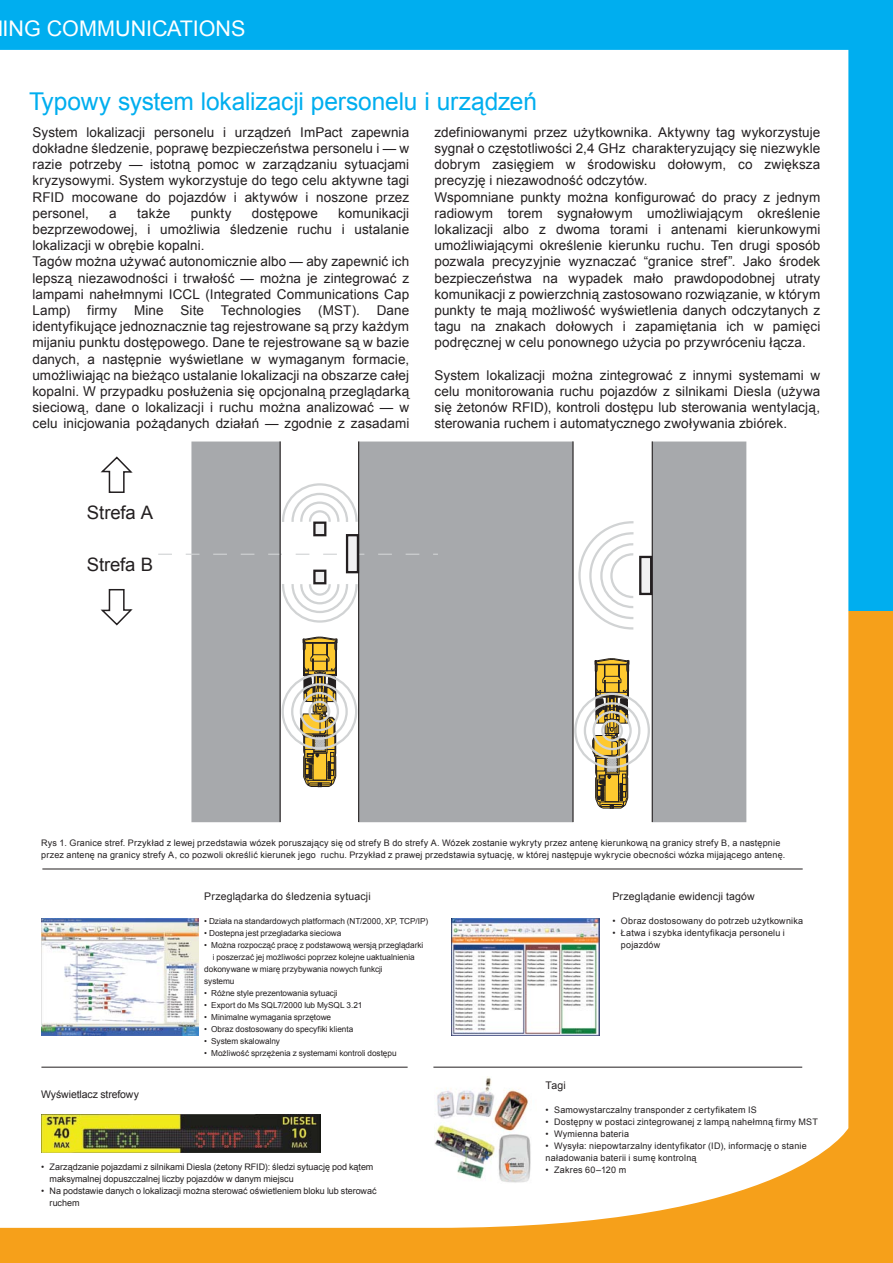
<style>
.page{position:relative;width:893px;height:1263px;background:#fff}
.page>*{position:absolute;margin:0;border:0;box-sizing:border-box;transform-origin:0 0}
.t1{font:24.45px "Arial";letter-spacing:-.005em;color:#00aeef}
.t2{font:21.45px "Arial";letter-spacing:-.005em;color:#fff}
.t3{font:18.45px "Arial";letter-spacing:-.005em;color:#231f20}
.t4{font:13.5px/16.2px "Arial";letter-spacing:.005em;color:#231f20;text-align:justify}
.t5{font:10.5px "Arial";letter-spacing:.015em;color:#231f20}
.t6{font:10.5px "Arial";letter-spacing:-.01em;color:#231f20}
.t7{font:9px/12px "Arial";letter-spacing:.02em;color:#231f20}
.t8{font:9px/12px "Arial";letter-spacing:-.005em;color:#231f20}
.t9{font:8.25px "Arial";letter-spacing:-.005em;color:#231f20}
</style>
<div class="page">
<div style="left:0;top:611px;width:893px;height:652px;background:#f6a01a"></div>
<div style="left:0;top:0;width:893px;height:611px;background:#00aeef"></div>
<div style="left:0;top:50px;width:848px;height:1178px;background:#fff"></div>
<img style="left:42px;top:918px;width:156px;height:117px">
<hr style="left:42px;top:869px;width:761px;height:1px;background:#231f20">
<hr style="left:433px;top:1067px;width:369px;height:1px;background:#231f20">
<hr style="left:41px;top:1067px;width:367px;height:1px;background:#231f20">
<img style="left:41px;top:1115px;width:280px;height:38px">
<img style="left:452px;top:918px;width:147px;height:117px">
<div style="left:653px;top:441px;width:93px;height:381px;background:#a7a9ac"></div>
<div style="left:438px;top:441px;width:134px;height:381px;background:#a7a9ac"></div>
<svg style="left:592px;top:658px;width:38px;height:151px;background:#ad965a"></svg>
<div style="left:601px;top:720px;width:22px;height:21px;border:2px solid #d1d3d4;border-radius:50%"></div>
<div style="left:592px;top:711px;width:40px;height:39px;border:2px solid #d1d3d4;border-radius:50%"></div>
<div style="left:584px;top:702px;width:56px;height:57px;border:2px solid #d1d3d4;border-radius:50%"></div>
<div style="left:574px;top:693px;width:76px;height:75px;border:2px solid #d1d3d4;border-radius:50%"></div>
<svg style="left:577px;top:520px;width:59px;height:111px"></svg>
<svg style="left:158px;top:441px;width:280px;height:381px"></svg>
<div style="left:313px;top:570px;width:13px;height:14px;background:#f1f1f2;border:2px solid #231f20"></div>
<div style="left:639px;top:556px;width:13px;height:39px;background:#f1f1f2;border:2px solid #231f20"></div>
<hr style="left:280px;top:441px;width:1px;height:381px;background:#231f20">
<hr style="left:358px;top:441px;width:1px;height:381px;background:#231f20">
<hr style="left:572px;top:441px;width:2px;height:381px;background:#231f20">
<hr style="left:652px;top:441px;width:1px;height:381px;background:#231f20">
<svg style="left:100px;top:455px;width:34px;height:39px"></svg>
<svg style="left:100px;top:588px;width:34px;height:38px"></svg>
<img style="left:434px;top:1077px;width:103px;height:106px">
<h2 class="t2" style="left:3px;top:14px;width:244px">ING COMMUNICATIONS</h2>
<h1 class="t1" style="left:29px;top:85px;width:510px">Typowy system lokalizacji personelu i urządzeń</h1>
<p class="t4" style="left:32px;top:124px;width:378px">System lokalizacji personelu i urządzeń ImPact zapewnia dokładne śledzenie, poprawę bezpieczeństwa personelu i — w razie potrzeby — istotną pomoc w zarządzaniu sytuacjami kryzysowymi. System wykorzystuje do tego celu aktywne tagi RFID mocowane do pojazdów i aktywów i noszone przez personel,</p>
<p class="t4" style="left:32px;top:205px;width:378px;text-align:left;text-indent:306px">komunikacji bezprzewodowej, i umożliwia śledzenie ruchu i ustalanie lokalizacji w obrębie kopalni.<br>Tagów można używać autonomicznie albo — aby zapewnić ich lepszą niezawodności i trwałość — można je zintegrować z lampami nahełmnymi ICCL (Integrated Communications Cap Lamp)</p>
<p class="t4" style="left:109px;top:205px;width:9px">a</p>
<p class="t4" style="left:137px;top:205px;width:35px">także</p>
<p class="t4" style="left:191px;top:205px;width:42px">punkty</p>
<p class="t4" style="left:252px;top:205px;width:67px">dostępowe</p>
<p class="t4" style="left:87px;top:302px;width:31px">firmy</p>
<p class="t4" style="left:134px;top:302px;width:31px">Mine</p>
<p class="t4" style="left:180px;top:302px;width:25px">Site</p>
<p class="t4" style="left:221px;top:302px;width:82px">Technologies</p>
<p class="t4" style="left:318px;top:302px;width:43px">(MST).</p>
<p class="t4" style="left:32px;top:302px;width:378px;text-indent:344px">Dane identyfikujące jednoznacznie tag rejestrowane są przy każdym mijaniu punktu dostępowego. Dane te rejestrowane są w bazie danych, a następnie wyświetlane w wymaganym formacie, umożliwiając na bieżąco ustalanie lokalizacji na obszarze całej kopalni. W przypadku posłużenia się opcjonalną przeglądarką sieciową, dane o lokalizacji i ruchu można analizować — w celu inicjowania pożądanych działań — zgodnie z zasadami</p>
<p class="t4" style="left:434px;top:124px;width:387px;text-align:left">zdefiniowanymi przez użytkownika. Aktywny tag wykorzystuje sygnał o częstotliwości 2,4 GHz charakteryzujący się niezwykle dobrym zasięgiem w środowisku dołowym, co zwiększa precyzję i niezawodność odczytów.<br>Wspomniane punkty można konfigurować do pracy z jednym radiowym torem sygnałowym umożliwiającym określenie lokalizacji albo z dwoma torami i antenami kierunkowymi umożliwiającymi określenie kierunku ruchu. Ten drugi sposób pozwala precyzyjnie wyznaczać “granice stref”. Jako środek bezpieczeństwa na wypadek mało prawdopodobnej utraty komunikacji z powierzchnią zastosowano rozwiązanie, w którym punkty te mają możliwość wyświetlenia danych odczytanych z tagu na znakach dołowych i zapamiętania ich w pamięci podręcznej w celu ponownego użycia po przywróceniu łącza.</p>
<p class="t4" style="left:434px;top:367px;width:387px">System lokalizacji można zintegrować z innymi systemami w celu monitorowania ruchu pojazdów z silnikami Diesla (używa się żetonów RFID), kontroli dostępu lub sterowania wentylacją, sterowania ruchem i automatycznego zwoływania zbiórek.</p>
<h3 class="t3" style="left:87px;top:500px;width:68px">Strefa A</h3>
<h3 class="t3" style="left:87px;top:552px;width:68px">Strefa B</h3>
<p class="t7" style="left:41px;top:837px;width:746px">Rys 1. Granice stref. Przykład z lewej przedstawia wózek poruszający się od strefy B do strefy A. Wózek zostanie wykryty przez antenę kierunkową na granicy strefy B, a następnie przez antenę na granicy strefy A, co pozwoli określić kierunek jego ruchu. Przykład z prawej przedstawia sytuację, w której następuje wykrycie obecności wózka mijającego antenę.</p>
<p class="t6" style="left:41px;top:1087px;width:99px">Wyświetlacz strefowy</p>
<p class="t5" style="left:204px;top:890px;width:168px">Przeglądarka do śledzenia sytuacji</p>
<p class="t9" style="left:204px;top:916px;width:225px">• Działa na standardowych platformach (NT/2000, XP, TCP/IP)</p>
<p class="t9" style="left:204px;top:928px;width:139px">• Dostepna jest przegladarka sieciowa</p>
<p class="t9" style="left:204px;top:940px;width:221px">• Można rozpocząć pracę z podstawową wersją przeglądarki</p>
<p class="t9" style="left:213px;top:952px;width:203px">i poszerzać jej możliwości poprzez kolejne uaktualnienia</p>
<p class="t9" style="left:204px;top:964px;width:180px">dokonywane w miarę przybywania nowych funkcji</p>
<p class="t9" style="left:204px;top:976px;width:32px">systemu</p>
<p class="t9" style="left:204px;top:988px;width:135px">• Różne style prezentowania sytuacji</p>
<p class="t9" style="left:204px;top:1000px;width:160px">• Export do Ms SQL7/2000 lub MySQL 3.21</p>
<p class="t9" style="left:204px;top:1012px;width:128px">• Minimalne wymagania sprzętowe</p>
<p class="t9" style="left:204px;top:1024px;width:150px">• Obraz dostosowany do specyfiki klienta</p>
<p class="t9" style="left:204px;top:1036px;width:77px">• System skalowalny</p>
<p class="t9" style="left:204px;top:1048px;width:194px">• Możliwość sprzężenia z systemami kontroli dostępu</p>
<p class="t8" style="left:50px;top:1161px;width:325px;text-indent:-9px">• Zarządzanie pojazdami z silnikami Diesla (żetony RFID): śledzi sytuację pod kątem maksymalnej dopuszczalnej liczby pojazdów w danym miejscu</p>
<p class="t8" style="left:50px;top:1185px;width:328px;text-indent:-9px">• Na podstawie danych o lokalizacji można sterować oświetleniem bloku lub sterować ruchem</p>
<p class="t5" style="left:612px;top:890px;width:144px">Przeglądanie ewidencji tagów</p>
<p class="t7" style="left:612px;top:915px;width:192px">• Obraz dostosowany do potrzeb użytkownika</p>
<p class="t7" style="left:621px;top:927px;width:165px;text-indent:-9px">• Łatwa i szybka identyfikacja personelu i pojazdów</p>
<p class="t5" style="left:546px;top:1078px;width:22px">Tagi</p>
<p class="t7" style="left:546px;top:1103px;width:213px">• Samowystarczalny transponder z certyfikatem IS</p>
<p class="t7" style="left:546px;top:1115px;width:274px">• Dostępny w postaci zintegrowanej z lampą nahełmną firmy MST</p>
<p class="t7" style="left:546px;top:1127px;width:85px">• Wymienna bateria</p>
<p class="t7" style="left:546px;top:1139px;width:263px">• Wysyła: niepowtarzalny identyfikator (ID), informację o stanie naładowania baterii i sumę kontrolną</p>
<p class="t7" style="left:546px;top:1163px;width:82px">• Zakres 60–120 m</p>
</div>
